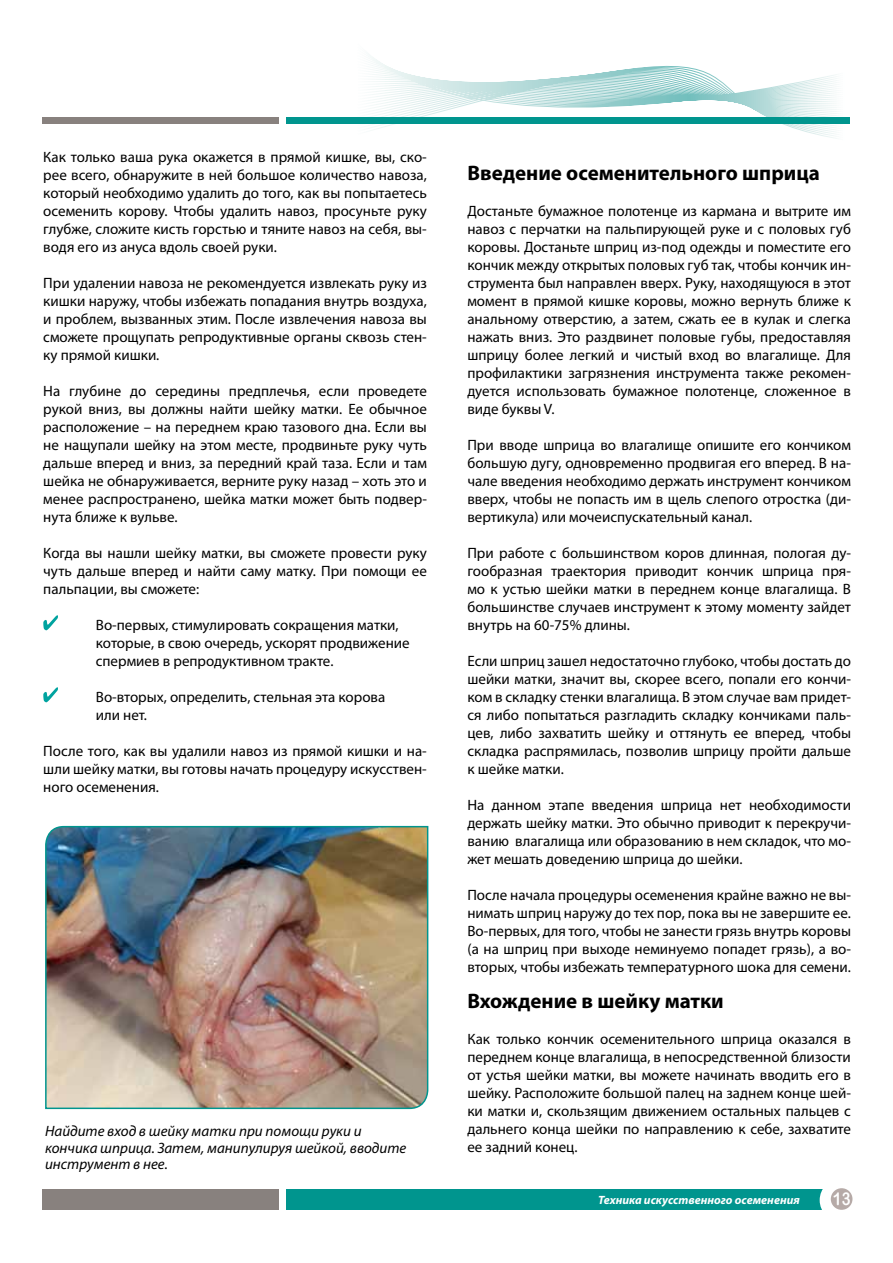
<style>
.page{position:relative;width:893px;height:1263px;background:#fff}
.page>*{position:absolute;margin:0;border:0;box-sizing:border-box;transform-origin:0 0}
.t1{font:700 21px "Myriad Pro";color:#000}
.t2{font:17.7px "Arial Rounded MT Bold";color:#fff;scale:.85 1}
.t3{font:15px/18px "Myriad Pro";color:#000;text-align:justify}
.t4{font:italic 15px/16.5px "Myriad Pro";color:#000}
.t5{font:italic 700 12px "Myriad Pro";color:#fff}
</style>
<div class="page">
<svg style="left:357px;top:57px;width:493px;height:81px"></svg>
<div style="left:286px;top:117px;width:564px;height:6px;background:#00958e"></div>
<div style="left:42px;top:117px;width:237px;height:7px;background:#88817e"></div>
<div style="left:286px;top:1188px;width:556px;height:21px;background:#00958e"></div>
<div style="left:820px;top:1178px;width:43px;height:44px;background:#fff;border-radius:50%"></div>
<div style="left:42px;top:1188px;width:237px;height:21px;background:#88817e"></div>
<div style="left:831px;top:1188px;width:21px;height:22px;background:#b6aaa7;border-radius:50%"></div>
<svg style="left:43px;top:615px;width:15px;height:15px"></svg>
<svg style="left:43px;top:687px;width:15px;height:15px"></svg>
<img style="left:45px;top:825px;width:384px;height:285px">
<p class="t3" style="left:43px;top:148px;width:385px">Как только ваша рука окажется в прямой кишке, вы, ско&shy;рее всего, обнаружите в ней большое количество навоза, который необходимо удалить до того, как вы попытаетесь осеменить корову. Чтобы удалить навоз, просуньте руку глубже, сложите кисть горстью и тяните навоз на себя, вы&shy;водя его из ануса вдоль своей руки.</p>
<p class="t3" style="left:43px;top:274px;width:385px">При удалении навоза не рекомендуется извлекать руку из кишки наружу, чтобы избежать попадания внутрь воздуха, и проблем, вызванных этим. После извлечения навоза вы сможете прощупать репродуктивные органы сквозь стен&shy;ку прямой кишки.</p>
<p class="t3" style="left:43px;top:382px;width:385px">На глубине до середины предплечья, если проведете рукой вниз, вы должны найти шейку матки. Ее обычное расположение – на переднем краю тазового дна. Если вы не нащупали шейку на этом месте, продвиньте руку чуть дальше вперед и вниз, за передний край таза. Если и там шейка не обнаруживается, верните руку назад – хоть это и менее распространено, шейка матки может быть подвер&shy;нута ближе к вульве.</p>
<p class="t3" style="left:43px;top:544px;width:385px">Когда вы нашли шейку матки, вы сможете провести руку чуть дальше вперед и найти саму матку. При помощи ее пальпации, вы сможете:</p>
<p class="t3" style="left:96px;top:616px;width:315px;text-align:left">Во-первых, стимулировать сокращения матки, которые, в свою очередь, ускорят продвижение спермиев в репродуктивном тракте.</p>
<p class="t3" style="left:96px;top:688px;width:291px">Во-вторых, определить, стельная эта корова или нет.</p>
<p class="t3" style="left:43px;top:742px;width:385px">После того, как вы удалили навоз из прямой кишки и на&shy;шли шейку матки, вы готовы начать процедуру искусствен&shy;ного осеменения.</p>
<p class="t4" style="left:45px;top:1122px;width:363px">Найдите вход в шейку матки при помощи руки и кончика шприца. Затем, манипулируя шейкой, вводите инструмент в нее.</p>
<h1 class="t1" style="left:467px;top:159px;width:354px">Введение осеменительного шприца</h1>
<p class="t3" style="left:467px;top:202px;width:385px">Достаньте бумажное полотенце из кармана и вытрите им навоз с перчатки на пальпирующей руке и с половых губ коровы. Достаньте шприц из-под одежды и поместите его кончик между открытых половых губ так, чтобы кончик ин&shy;струмента был направлен вверх. Руку, находящуюся в этот момент в прямой кишке коровы, можно вернуть ближе к анальному отверстию, а затем, сжать ее в кулак и слегка нажать вниз. Это раздвинет половые губы, предоставляя шприцу более легкий и чистый вход во влагалище. Для профилактики загрязнения инструмента также рекомен&shy;дуется использовать бумажное полотенце, сложенное в виде буквы V.</p>
<p class="t3" style="left:467px;top:436px;width:385px">При вводе шприца во влагалище опишите его кончиком большую дугу, одновременно продвигая его вперед. В на&shy;чале введения необходимо держать инструмент кончиком вверх, чтобы не попасть им в щель слепого отростка (ди&shy;вертикула) или мочеиспускательный канал.</p>
<p class="t3" style="left:467px;top:544px;width:385px">При работе с большинством коров длинная, пологая ду&shy;гообразная траектория приводит кончик шприца пря&shy;мо к устью шейки матки в переднем конце влагалища. В большинстве случаев инструмент к этому моменту зайдет внутрь на 60-75% длины.</p>
<p class="t3" style="left:467px;top:652px;width:385px">Если шприц зашел недостаточно глубоко, чтобы достать до шейки матки, значит вы, скорее всего, попали его кончи&shy;ком в складку стенки влагалища. В этом случае вам придет&shy;ся либо попытаться разгладить складку кончиками паль&shy;цев, либо захватить шейку и оттянуть ее вперед, чтобы складка распрямилась, позволив шприцу пройти дальше к шейке матки.</p>
<p class="t3" style="left:467px;top:796px;width:385px">На данном этапе введения шприца нет необходимости держать шейку матки. Это обычно приводит к перекручи&shy;ванию влагалища или образованию в нем складок, что мо&shy;жет мешать доведению шприца до шейки.</p>
<p class="t3" style="left:467px;top:886px;width:385px">После начала процедуры осеменения крайне важно не вы&shy;нимать шприц наружу до тех пор, пока вы не завершите ее.<br>Во-первых, для того, чтобы не занести грязь внутрь коровы (а на шприц при выходе неминуемо попадет грязь), а во&shy;вторых, чтобы избежать температурного шока для семени.</p>
<h1 class="t1" style="left:467px;top:987px;width:258px">Вхождение в шейку матки</h1>
<p class="t3" style="left:467px;top:1030px;width:385px">Как только кончик осеменительного шприца оказался в переднем конце влагалища, в непосредственной близости от устья шейки матки, вы можете начинать вводить его в шейку. Расположите большой палец на заднем конце шей&shy;ки матки и, скользящим движением остальных пальцев с дальнего конца шейки по направлению к себе, захватите ее задний конец.</p>
<p class="t5" style="left:598px;top:1192px;width:203px">Техника искусственного осеменения</p>
<p class="t2" style="left:833px;top:1188px;width:22px">13</p>
</div>
